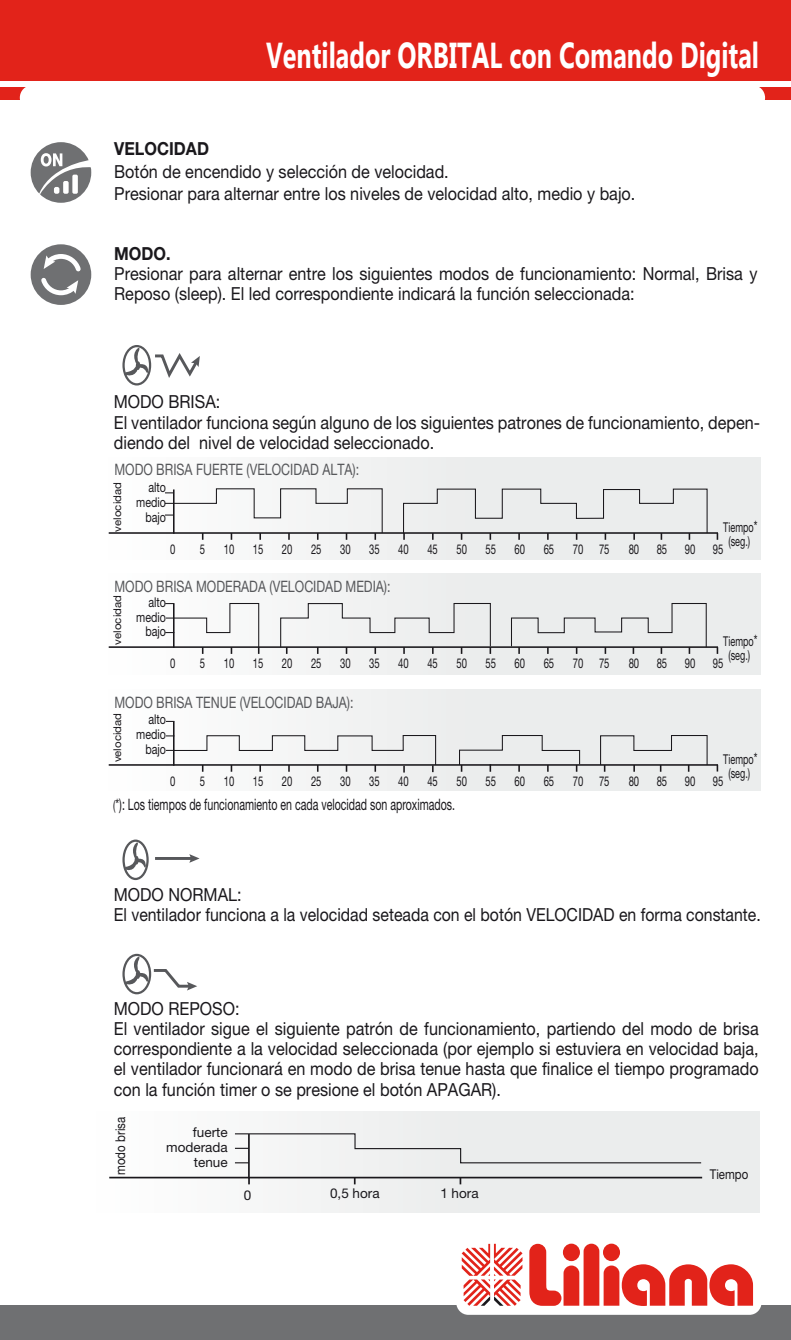
<style>
.page{position:relative;width:791px;height:1340px;background:#fff}
.page>*{position:absolute;margin:0;border:0;box-sizing:border-box;transform-origin:0 0}
.t1{font:700 36px "Gadugi";color:#fff;scale:.7 1}
.t2{font:18px/20.2px "Helvetica Neue";color:#1a181c;scale:.9 1}
.t3{font:700 18px "Helvetica Neue";color:#1a181c;scale:.9 1}
.t4{font:15.75px "Helvetica Neue";color:#57585b;scale:.79 1}
.t5{font:15.75px "Helvetica Neue";color:#1a181c;scale:.67 1}
.t6{font:13.5px "Helvetica Neue";color:#1a181c;scale:.7 1}
.t7{font:13.5px/14.8px "Helvetica Neue";color:#1a181c;text-align:right;scale:.79 1}
.t8{font:13.5px/13.5px "Helvetica Neue";color:#1a181c;text-align:center;scale:.67 1}
.t9{font:13.5px/14.8px "Helvetica Neue";color:#1a181c;text-align:right}
.t10{font:13.5px "Helvetica Neue";color:#1a181c;scale:.85 1}
.t11{font:10.8px "Helvetica Neue";color:#1a181c;scale:1.07 1}
.s1{font-size:13.5px}
.s2{font-size:15.75px}
</style>
<div class="page">
<div style="left:0;top:1305px;width:791px;height:34px;background:#6f7072"></div>
<div style="left:456px;top:1289px;width:305px;height:25px;background:#fff;border-radius:12px"></div>
<svg style="left:529px;top:1243px;width:224px;height:62px"></svg>
<svg style="left:462px;top:1243px;width:60px;height:62px"></svg>
<div style="left:0;top:0;width:791px;height:81px;background:#e2231a"></div>
<div style="left:0;top:87px;width:791px;height:12px;background:#e2231a"></div>
<div style="left:20px;top:85px;width:745px;height:25px;background:#fff;border-radius:12px"></div>
<svg style="left:124px;top:842px;width:23px;height:31px"></svg>
<div style="left:122px;top:839px;width:27px;height:41px;border:2px solid #57585b;border-radius:50%"></div>
<hr style="left:155px;top:857px;width:38px;height:3px;background:#57585b">
<svg style="left:189px;top:854px;width:11px;height:8px"></svg>
<div style="left:85px;top:1111px;width:674px;height:101px;background:linear-gradient(to right,#fbfbfb,#e4e6e6)"></div>
<hr style="left:109px;top:1176px;width:593px;height:2px;background:#1a181c">
<hr style="left:248px;top:1134px;width:2px;height:44px;background:#1a181c">
<svg style="left:354px;top:1178px;width:2px;height:6px"></svg>
<svg style="left:248px;top:1178px;width:2px;height:6px"></svg>
<svg style="left:235px;top:1132px;width:467px;height:31px"></svg>
<div style="left:31px;top:244px;width:60px;height:61px;background:#6f7072;border-radius:50%"></div>
<svg style="left:38px;top:251px;width:46px;height:47px"></svg>
<div style="left:31px;top:142px;width:60px;height:61px;background:#6f7072;border-radius:50%"></div>
<svg style="left:37px;top:153px;width:55px;height:46px"></svg>
<div style="left:122px;top:345px;width:29px;height:40px;border:2px solid #57585b;border-radius:50%"></div>
<svg style="left:123px;top:347px;width:77px;height:34px"></svg>
<div style="left:97px;top:689px;width:663px;height:102px;background:linear-gradient(to right,#fafafa,#e6e8e8)"></div>
<div style="left:97px;top:457px;width:663px;height:102px;background:linear-gradient(to right,#fbfbfb,#e6e8e8)"></div>
<div style="left:97px;top:573px;width:663px;height:102px;background:linear-gradient(to right,#fbfbfb,#e6e8e8)"></div>
<hr style="left:109px;top:532px;width:609px;height:2px;background:#1a181c">
<hr style="left:109px;top:646px;width:609px;height:2px;background:#1a181c">
<svg style="left:165px;top:602px;width:95px;height:52px"></svg>
<svg style="left:164px;top:488px;width:219px;height:52px"></svg>
<hr style="left:109px;top:764px;width:609px;height:1px;background:#1a181c">
<hr style="left:173px;top:721px;width:2px;height:44px;background:#1a181c">
<svg style="left:458px;top:734px;width:123px;height:37px;background:#d7d9d9"></svg>
<svg style="left:402px;top:488px;width:306px;height:52px;background:#dcdede"></svg>
<svg style="left:166px;top:734px;width:271px;height:38px"></svg>
<svg style="left:280px;top:602px;width:211px;height:52px"></svg>
<svg style="left:510px;top:602px;width:197px;height:52px;background:#dbdddd"></svg>
<svg style="left:599px;top:734px;width:109px;height:37px;background:#d5d7d7"></svg>
<div style="left:122px;top:953px;width:29px;height:41px;border:2px solid #57585b;border-radius:50%"></div>
<svg style="left:123px;top:956px;width:74px;height:34px"></svg>
<h1 class="t1" style="left:266px;top:34px;width:706px">Ventilador ORBITAL con Comando Digital</h1>
<p class="t3" style="left:114px;top:138px;width:107px">VELOCIDAD</p>
<p class="t2" style="left:114px;top:160px;width:581px;line-height:22.5px">Botón de encendido y selección de velocidad.<br>Presionar para alternar entre los niveles de velocidad alto, medio y bajo.</p>
<p class="t3" style="left:114px;top:242px;width:64px">MODO.</p>
<p class="t2" style="left:114px;top:263px;width:716px">Presionar para alternar entre los siguientes modos de funcionamiento: Normal, Brisa y<br>Reposo (sleep). El led correspondiente indicará la función seleccionada:</p>
<p class="t2" style="left:114px;top:391px;width:719px">MODO BRISA:<br>El ventilador funciona según alguno de los siguientes patrones de funcionamiento, depen&shy;diendo del nivel de velocidad seleccionado.</p>
<p class="t4" style="left:114px;top:459px;width:311px">MODO BRISA FUERTE (VELOCIDAD ALTA):</p>
<p class="t11" style="left:111px;top:531px;width:48px;rotate:-90deg">velocidad</p>
<p class="t7" style="left:136px;top:479px;width:39px">alto medio bajo</p>
<p class="t6" style="left:170px;top:541px;width:9px">0</p>
<p class="t6" style="left:200px;top:541px;width:9px">5</p>
<p class="t6" style="left:224px;top:541px;width:17px">10</p>
<p class="t6" style="left:253px;top:541px;width:17px">15</p>
<p class="t6" style="left:282px;top:541px;width:17px">20</p>
<p class="t6" style="left:311px;top:541px;width:17px">25</p>
<p class="t6" style="left:340px;top:541px;width:17px">30</p>
<p class="t6" style="left:369px;top:541px;width:17px">35</p>
<p class="t6" style="left:398px;top:541px;width:17px">40</p>
<p class="t6" style="left:427px;top:541px;width:17px">45</p>
<p class="t6" style="left:456px;top:541px;width:17px">50</p>
<p class="t6" style="left:485px;top:541px;width:17px">55</p>
<p class="t6" style="left:515px;top:541px;width:17px">60</p>
<p class="t6" style="left:544px;top:541px;width:17px">65</p>
<p class="t6" style="left:573px;top:541px;width:54px">70 75</p>
<p class="t6" style="left:629px;top:541px;width:17px">80</p>
<p class="t4" style="left:114px;top:576px;width:351px">MODO BRISA MODERADA (VELOCIDAD MEDIA):</p>
<p class="t11" style="left:111px;top:644px;width:48px;rotate:-90deg">velocidad</p>
<p class="t7" style="left:136px;top:594px;width:39px">alto medio bajo</p>
<p class="t6" style="left:170px;top:655px;width:9px">0</p>
<p class="t6" style="left:200px;top:655px;width:9px">5</p>
<p class="t6" style="left:224px;top:655px;width:17px">10</p>
<p class="t6" style="left:253px;top:655px;width:17px">15</p>
<p class="t6" style="left:282px;top:655px;width:17px">20</p>
<p class="t6" style="left:311px;top:655px;width:17px">25</p>
<p class="t6" style="left:340px;top:655px;width:17px">30</p>
<p class="t6" style="left:369px;top:655px;width:17px">35</p>
<p class="t6" style="left:398px;top:655px;width:17px">40</p>
<p class="t6" style="left:427px;top:655px;width:17px">45</p>
<p class="t6" style="left:456px;top:655px;width:17px">50</p>
<p class="t6" style="left:485px;top:655px;width:17px">55</p>
<p class="t6" style="left:515px;top:655px;width:17px">60</p>
<p class="t6" style="left:544px;top:655px;width:17px">65</p>
<p class="t6" style="left:573px;top:655px;width:54px">70 75</p>
<p class="t6" style="left:629px;top:655px;width:17px">80</p>
<p class="t4" style="left:114px;top:692px;width:304px">MODO BRISA TENUE (VELOCIDAD BAJA):</p>
<p class="t11" style="left:111px;top:762px;width:48px;rotate:-90deg">velocidad</p>
<p class="t7" style="left:136px;top:712px;width:39px">alto medio bajo</p>
<p class="t6" style="left:170px;top:772px;width:9px">0</p>
<p class="t6" style="left:200px;top:772px;width:9px">5</p>
<p class="t6" style="left:224px;top:772px;width:17px">10</p>
<p class="t6" style="left:253px;top:772px;width:17px">15</p>
<p class="t6" style="left:282px;top:772px;width:17px">20</p>
<p class="t6" style="left:311px;top:772px;width:17px">25</p>
<p class="t6" style="left:340px;top:772px;width:17px">30</p>
<p class="t6" style="left:369px;top:772px;width:17px">35</p>
<p class="t6" style="left:398px;top:772px;width:17px">40</p>
<p class="t6" style="left:427px;top:772px;width:17px">45</p>
<p class="t6" style="left:456px;top:772px;width:17px">50</p>
<p class="t6" style="left:485px;top:772px;width:17px">55</p>
<p class="t6" style="left:515px;top:772px;width:17px">60</p>
<p class="t6" style="left:544px;top:772px;width:17px">65</p>
<p class="t6" style="left:573px;top:772px;width:54px">70 75</p>
<p class="t6" style="left:629px;top:772px;width:17px">80</p>
<p class="t5" style="left:113px;top:794px;width:512px"><span class="s1">(</span>*): Los tiempos de funcionamiento en cada velocidad son aproximados.</p>
<p class="t6" style="left:657px;top:541px;width:17px">85</p>
<p class="t6" style="left:685px;top:541px;width:17px">90</p>
<p class="t8" style="left:723px;top:520px;width:53px">Tiempo<span class="s2">* </span>(seg.)</p>
<p class="t6" style="left:713px;top:541px;width:17px">95</p>
<p class="t6" style="left:657px;top:655px;width:17px">85</p>
<p class="t6" style="left:685px;top:655px;width:17px">90</p>
<p class="t8" style="left:723px;top:634px;width:53px">Tiempo<span class="s2">* </span>(seg.)</p>
<p class="t6" style="left:713px;top:655px;width:17px">95</p>
<p class="t6" style="left:657px;top:772px;width:17px">85</p>
<p class="t6" style="left:685px;top:772px;width:17px">90</p>
<p class="t8" style="left:723px;top:752px;width:53px">Tiempo<span class="s2">* </span>(seg.)</p>
<p class="t6" style="left:713px;top:772px;width:17px">95</p>
<p class="t2" style="left:114px;top:883px;width:720px">MODO NORMAL:<br>El ventilador funciona a la velocidad seteada con el botón VELOCIDAD en forma constante.</p>
<p class="t2" style="left:114px;top:997px;width:718px">MODO REPOSO:<br>El ventilador sigue el siguiente patrón de funcionamiento, partiendo del modo de brisa correspondiente a la velocidad seleccionada (por ejemplo si estuviera en velocidad baja, el ventilador funcionará en modo de brisa tenue hasta que finalice el tiempo programado con la función timer o se presione el botón APAGAR).</p>
<p class="t10" style="left:112px;top:1175px;width:70px;rotate:-90deg">modo brisa</p>
<p class="t9" style="left:166px;top:1124px;width:63px">fuerte moderada tenue</p>
<p class="t9" style="left:244px;top:1187px;width:9px">0</p>
<p class="t9" style="left:330px;top:1185px;width:51px">0,5 hora</p>
<p class="t9" style="left:440px;top:1185px;width:40px">1 hora</p>
<p class="t10" style="left:710px;top:1166px;width:47px">Tiempo</p>
</div>
